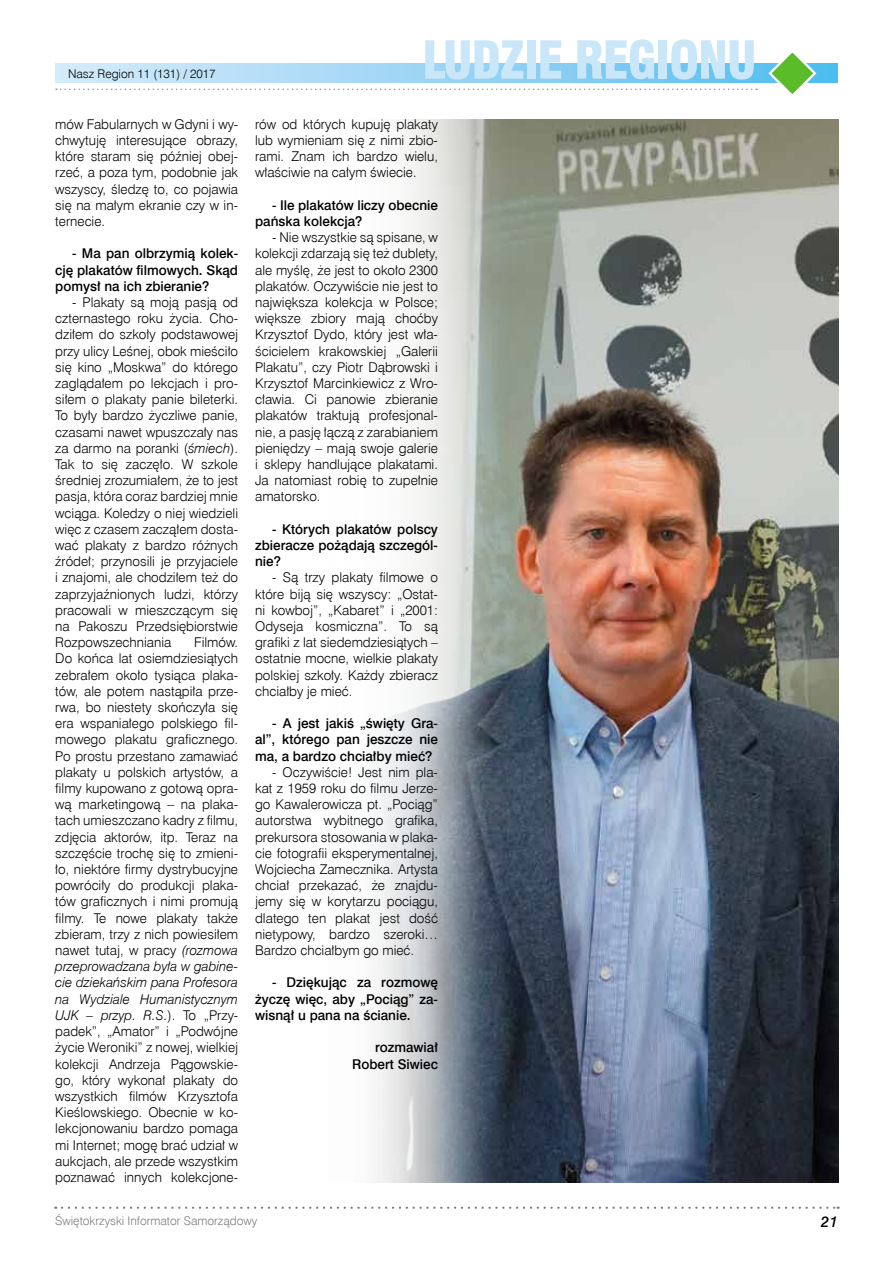
<style>
.page{position:relative;width:893px;height:1263px;background:#fff}
.page>*{position:absolute;margin:0;border:0;box-sizing:border-box;transform-origin:0 0}
.t1{font:51px "Swis 721 Blk Cn EU";letter-spacing:-.03em;color:#cae7fa}
.t2{font:italic 15px "Swis 721 Md EU";color:#000}
.t3{font:13.5px/16.2px "Swis 721 Lt EU";color:#000;text-align:justify}
.t4{font:13.5px/16.2px "Swis 721 Md EU";color:#000;text-align:justify}
.t5{font:12px "Swis 721 Lt EU";color:#7c7c7c}
.t6{font:12px "Swis 721 Lt EU";color:#000}
.s1{font-style:italic}
</style>
<div class="page">
<svg style="left:62px;top:1206px;width:777px;height:3px"></svg>
<svg style="left:56px;top:89px;width:701px;height:1px"></svg>
<div style="left:55px;top:64px;width:783px;height:19px;background:linear-gradient(to right,#d9ebfb,#55bcef)"></div>
<svg style="left:767px;top:53px;width:51px;height:41px"></svg>
<img style="left:374px;top:119px;width:465px;height:1063px">
<p class="t6" style="left:68px;top:67px;width:149px">Nasz Region 11 (131) / 2017</p>
<p class="t3" style="left:55px;top:116px;width:184px">mów Fabularnych w Gdyni i wy&shy;chwytuję interesujące obrazy, które staram się później obej&shy;rzeć, a poza tym, podobnie jak wszyscy, śledzę to, co pojawia się na małym ekranie czy w in&shy;ternecie.</p>
<p class="t4" style="left:55px;top:246px;width:184px;text-indent:17px">- Ma pan olbrzymią kolek&shy;cję plakatów filmowych. Skąd pomysł na ich zbieranie?</p>
<p class="t3" style="left:55px;top:294px;width:184px;text-indent:17px">- Plakaty są moją pasją od czternastego roku życia. Cho&shy;dziłem do szkoły podstawowej przy ulicy Leśnej, obok mieściło się kino „Moskwa” do którego zaglądałem po lekcjach i pro&shy;siłem o plakaty panie bileterki.<br>To były bardzo życzliwe panie, czasami nawet wpuszczały nas za darmo na poranki (<span class="s1">śmiech</span>).<br>Tak to się zaczęło. W szkole średniej zrozumiałem, że to jest pasja, która coraz bardziej mnie wciąga. Koledzy o niej wiedzieli więc z czasem zacząłem dosta&shy;wać plakaty z bardzo różnych źródeł; przynosili je przyjaciele i znajomi, ale chodziłem też do zaprzyjaźnionych ludzi, którzy pracowali w mieszczącym się na Pakoszu Przedsiębiorstwie Rozpowszechniania</p>
<p class="t3" style="left:55px;top:635px;width:184px;text-indent:139px">Filmów.<br>Do końca lat osiemdziesiątych zebrałem około tysiąca plaka&shy;tów, ale potem nastąpiła prze&shy;rwa, bo niestety skończyła się era wspaniałego polskiego fil&shy;mowego plakatu graficznego.<br>Po prostu przestano zamawiać plakaty u polskich artystów, a filmy kupowano z gotową opra&shy;wą marketingową – na plaka&shy;tach umieszczano kadry z filmu, zdjęcia aktorów, itp. Teraz na szczęście trochę się to zmieni&shy;ło, niektóre firmy dystrybucyjne powróciły do produkcji plaka&shy;tów graficznych i nimi promują filmy. Te nowe plakaty także zbieram, trzy z nich powiesiłem nawet tutaj, w pracy <span class="s1">(rozmowa przeprowadzana była w gabine&shy;cie dziekańskim pana Profesora na Wydziale Humanistycznym UJK – przyp. R.S.</span>). To „Przy&shy;padek”, „Amator” i „Podwójne życie Weroniki” z nowej, wielkiej kolekcji Andrzeja Pągowskie&shy;go, który wykonał plakaty do wszystkich filmów Krzysztofa Kieślowskiego. Obecnie w ko&shy;lekcjonowaniu bardzo pomaga mi Internet; mogę brać udział w aukcjach, ale przede wszystkim poznawać innych kolekcjone-</p>
<h1 class="t1" style="left:422px;top:29px;width:336px">LUDZIE REGIONU</h1>
<p class="t3" style="left:255px;top:116px;width:184px">rów od których kupuję plakaty lub wymieniam się z nimi zbio&shy;rami. Znam ich bardzo wielu, właściwie na całym świecie.</p>
<p class="t4" style="left:255px;top:198px;width:184px;text-indent:17px">- Ile plakatów liczy obecnie pańska kolekcja?</p>
<p class="t3" style="left:255px;top:230px;width:184px;text-indent:17px">- Nie wszystkie są spisane, w kolekcji zdarzają się też dublety, ale myślę, że jest to około 2300 plakatów. Oczywiście nie jest to największa kolekcja w Polsce; większe zbiory mają choćby Krzysztof Dydo, który jest wła&shy;ścicielem krakowskiej „Galerii Plakatu”, czy Piotr Dąbrowski i Krzysztof Marcinkiewicz z Wro&shy;cławia. Ci panowie zbieranie plakatów traktują profesjonal&shy;nie, a pasję łączą z zarabianiem pieniędzy – mają swoje galerie i sklepy handlujące plakatami.<br>Ja natomiast robię to zupełnie amatorsko.</p>
<p class="t4" style="left:255px;top:522px;width:184px;text-indent:17px">- Których plakatów polscy zbieracze pożądają szczegól&shy;nie?</p>
<p class="t3" style="left:255px;top:570px;width:184px;text-indent:17px">- Są trzy plakaty filmowe o które biją się wszyscy: „Ostat&shy;ni kowboj”, „Kabaret” i „2001:<br>Odyseja kosmiczna”. To są grafiki z lat siedemdziesiątych – ostatnie mocne, wielkie plakaty polskiej szkoły. Każdy zbieracz chciałby je mieć.</p>
<p class="t4" style="left:255px;top:716px;width:184px;text-indent:17px">- A jest jakiś „święty Gra&shy;al”, którego pan jeszcze nie ma, a bardzo chciałby mieć?</p>
<p class="t3" style="left:255px;top:764px;width:184px;text-indent:17px">- Oczywiście! Jest nim pla&shy;kat z 1959 roku do filmu Jerze&shy;go Kawalerowicza pt. „Pociąg” autorstwa wybitnego grafika, prekursora stosowania w plaka&shy;cie fotografii eksperymentalnej, Wojciecha Zamecznika. Artysta chciał przekazać, że znajdu&shy;jemy się w korytarzu pociągu, dlatego ten plakat jest dość nietypowy, bardzo szeroki… Bardzo chciałbym go mieć.</p>
<p class="t4" style="left:255px;top:975px;width:184px;text-indent:17px">- Dziękując za rozmowę życzę więc, aby „Pociąg” za&shy;wisnął u pana na ścianie.</p>
<p class="t4" style="left:352px;top:1040px;width:87px;text-align:right">rozmawiał<br>Robert Siwiec</p>
<p class="t5" style="left:55px;top:1213px;width:204px">Świętokrzyski Informator Samorządowy</p>
<p class="t2" style="left:821px;top:1212px;width:18px">21</p>
</div>
